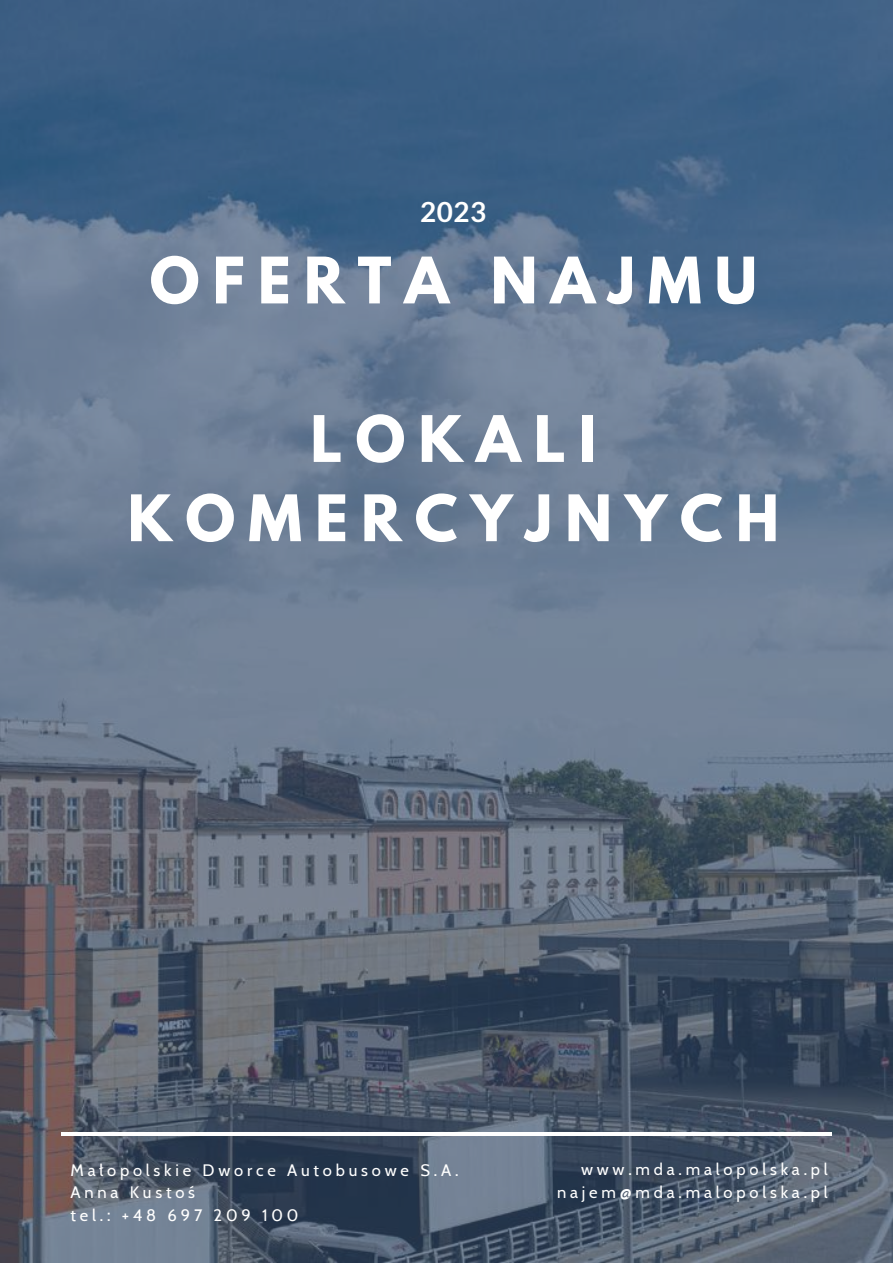
<style>
.page{position:relative;width:893px;height:1264px;background:#fff}
.page>*{position:absolute;margin:0;border:0;box-sizing:border-box;transform-origin:0 0}
.t1{font:700 56.7px/79.2px "League Spartan";letter-spacing:.23em;color:#fff;text-align:center}
.t2{font:700 27.75px "Lato";color:#fff}
.t3{font:16.5px/22.5px "Cabin";letter-spacing:.23em;color:#fff}
</style>
<div class="page">
<img style="left:0;top:0;width:892px;height:1262px">
<hr style="left:61px;top:1132px;width:770px;height:3px;background:#fff">
<h2 class="t2" style="left:420px;top:195px;width:68px">2023</h2>
<h1 class="t1" style="left:150px;top:248px;width:608px">OFERTA NAJMU</h1>
<h1 class="t1" style="left:128px;top:407px;width:653px">LOKALI<br>KOMERCYJNYCH</h1>
<p class="t3" style="left:70px;top:1158px;width:389px">Małopolskie Dworce Autobusowe S.A.<br>Anna Kustoś<br>tel.: +48 697 209 100</p>
<p class="t3" style="left:557px;top:1157px;width:272px;text-align:right">www.mda.malopolska.pl najem@mda.malopolska.pl</p>
</div>
